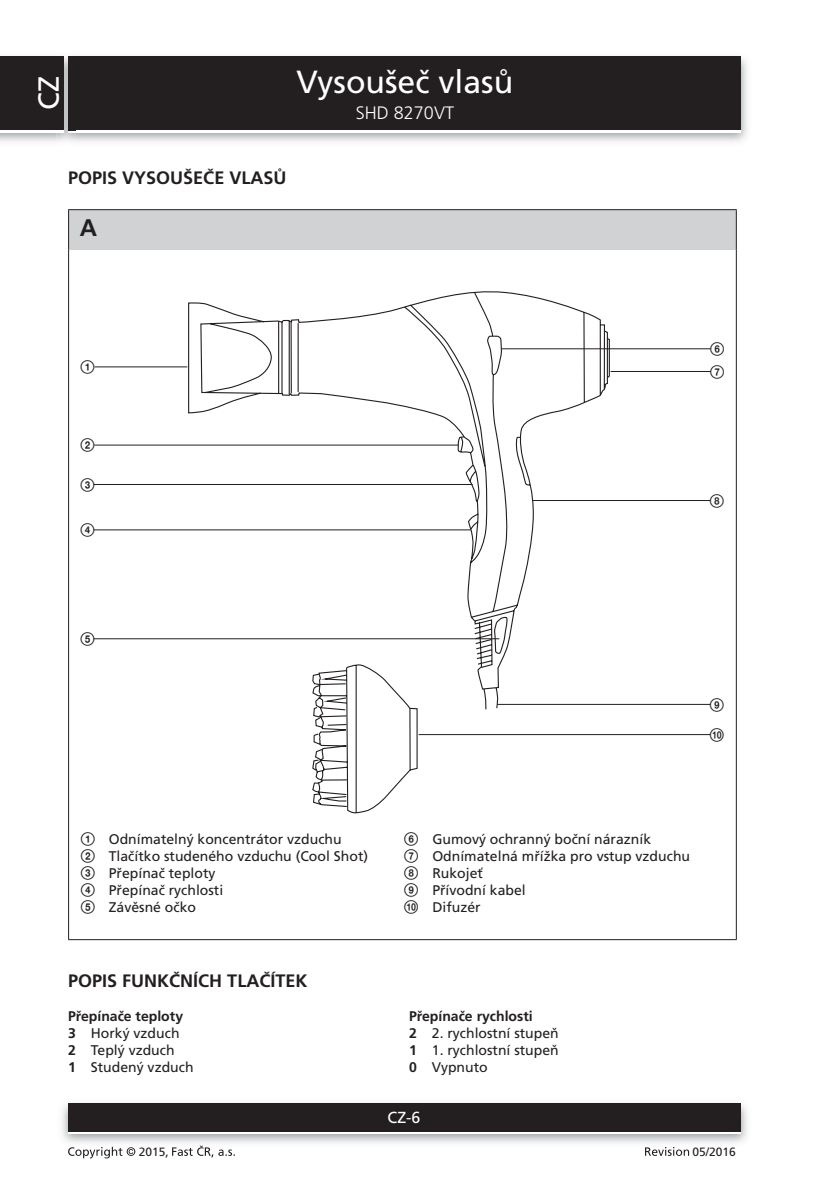
<style>
.page{position:relative;width:840px;height:1191px;background:#fff}
.page>*{position:absolute;margin:0;border:0;box-sizing:border-box;transform-origin:0 0}
.t1{font:32px "Frutiger CE";color:#fff}
.t2{font:29px "Frutiger CE";color:#fff}
.t3{font:700 24px "Frutiger CE";color:#231f20}
.t4{font:700 18px "Frutiger CE";color:#231f20}
.t5{font:300 18px "Frutiger CE";color:#fff}
.t6{font:16px "Frutiger CE";color:#fff}
.t7{font:14px/16.8px "Frutiger CE";color:#231f20}
.t8{font:14px/30px "Zz 3";color:#231f20}
.t9{font:12px "Frutiger CE";color:#231f20}
.s1{font-family:"Zz 3"}
.s2{font-weight:700}
</style>
<div class="page">
<img style="left:0;top:56px;width:747px;height:86px">
<div style="left:68px;top:59px;width:672px;height:74px;background:#fff"></div>
<div style="left:68px;top:57px;width:672px;height:73px;background:#231f20"></div>
<img style="left:62px;top:1103px;width:685px;height:40px">
<div style="left:68px;top:1106px;width:672px;height:28px;background:linear-gradient(to right,#fff,#fff)"></div>
<div style="left:68px;top:1103px;width:672px;height:28px;background:#231f20"></div>
<img style="left:57px;top:56px;width:18px;height:86px">
<img style="left:68px;top:130px;width:7px;height:3px">
<svg style="left:68px;top:57px;width:7px;height:2px"></svg>
<img style="left:68px;top:59px;width:7px;height:71px">
<div style="left:0;top:59px;width:64px;height:74px;background:#fff"></div>
<div style="left:0;top:57px;width:64px;height:73px;background:#231f20"></div>
<svg style="left:68px;top:1146px;width:67px;height:12px"></svg>
<svg style="left:172px;top:1145px;width:516px;height:12px"></svg>
<div style="left:69px;top:210px;width:667px;height:39px;background:#d1d2d4"></div>
<hr style="left:68px;top:209px;width:668px;height:1px;background:#231f20">
<hr style="left:68px;top:210px;width:1px;height:39px;background:#231f20">
<hr style="left:735px;top:210px;width:1px;height:39px;background:#231f20">
<hr style="left:68px;top:249px;width:1px;height:690px;background:#231f20">
<hr style="left:735px;top:249px;width:1px;height:690px;background:#231f20">
<hr style="left:68px;top:939px;width:668px;height:1px;background:#231f20">
<svg style="left:188px;top:291px;width:421px;height:418px"></svg>
<div style="left:175px;top:439px;width:216px;height:171px;background:#fff"></div>
<svg style="left:301px;top:653px;width:138px;height:161px"></svg>
<hr style="left:94px;top:366px;width:93px;height:1px;background:#231f20">
<hr style="left:94px;top:444px;width:364px;height:1px;background:#231f20">
<hr style="left:93px;top:484px;width:379px;height:1px;background:#231f20">
<hr style="left:93px;top:529px;width:377px;height:1px;background:#231f20">
<hr style="left:93px;top:638px;width:406px;height:1px;background:#231f20">
<hr style="left:497px;top:704px;width:213px;height:1px;background:#231f20">
<hr style="left:418px;top:734px;width:292px;height:1px;background:#231f20">
<hr style="left:532px;top:500px;width:178px;height:1px;background:#231f20">
<hr style="left:610px;top:371px;width:100px;height:1px;background:#231f20">
<hr style="left:501px;top:348px;width:209px;height:1px;background:#231f20">
<h2 class="t2" style="left:37px;top:110px;width:35px;rotate:-90deg">CZ</h2>
<h1 class="t1" style="left:296px;top:69px;width:218px">Vysoušeč vlasů</h1>
<p class="t5" style="left:355px;top:102px;width:100px">SHD 8270VT</p>
<p class="t4" style="left:68px;top:168px;width:220px">POPIS VYSOUŠEČE VLASŮ</p>
<h3 class="t3" style="left:80px;top:215px;width:19px">A</h3>
<p class="t8" style="left:80px;top:352px;width:16px">1</p>
<p class="t8" style="left:80px;top:430px;width:16px">2</p>
<p class="t8" style="left:80px;top:470px;width:16px">3</p>
<p class="t8" style="left:80px;top:515px;width:16px">4</p>
<p class="t8" style="left:709px;top:334px;width:16px">6</p>
<p class="t8" style="left:709px;top:356px;width:16px">7</p>
<p class="t8" style="left:709px;top:486px;width:16px">8</p>
<p class="t8" style="left:80px;top:624px;width:16px">5</p>
<p class="t8" style="left:709px;top:690px;width:16px">9<br>0</p>
<p class="t7" style="left:80px;top:831px;width:289px"><span class="s1">1</span> Odnímatelný koncentrátor vzduchu<br><span class="s1">2</span> Tlačítko studeného vzduchu (Cool Shot)<br><span class="s1">3</span> Přepínač teploty<br><span class="s1">4</span> Přepínač rychlosti<br><span class="s1">5</span> Závěsné očko</p>
<p class="t7" style="left:404px;top:831px;width:287px"><span class="s1">6</span> Gumový ochranný boční nárazník<br><span class="s1">7</span> Odnímatelná mřížka pro vstup vzduchu<br><span class="s1">8</span> Rukojeť<br><span class="s1">9</span> Přívodní kabel<br><span class="s1">0</span> Difuzér</p>
<p class="t4" style="left:68px;top:971px;width:241px">POPIS FUNKČNÍCH TLAČÍTEK</p>
<p class="t7" style="left:68px;top:1008px;width:127px"><span class="s2">Přepínače teploty<br>3</span> Horký vzduch<br><span class="s2">2</span> Teplý vzduch<br><span class="s2">1</span> Studený vzduch</p>
<p class="t7" style="left:409px;top:1008px;width:151px"><span class="s2">Přepínače rychlosti<br>2</span> 2. rychlostní stupeň<br><span class="s2">1</span> 1. rychlostní stupeň<br><span class="s2">0</span> Vypnuto</p>
<p class="t6" style="left:387px;top:1109px;width:34px">CZ-6</p>
<p class="t9" style="left:139px;top:1145px;width:32px">2015,</p>
<p class="t9" style="left:692px;top:1145px;width:45px">05/2016</p>
</div>
